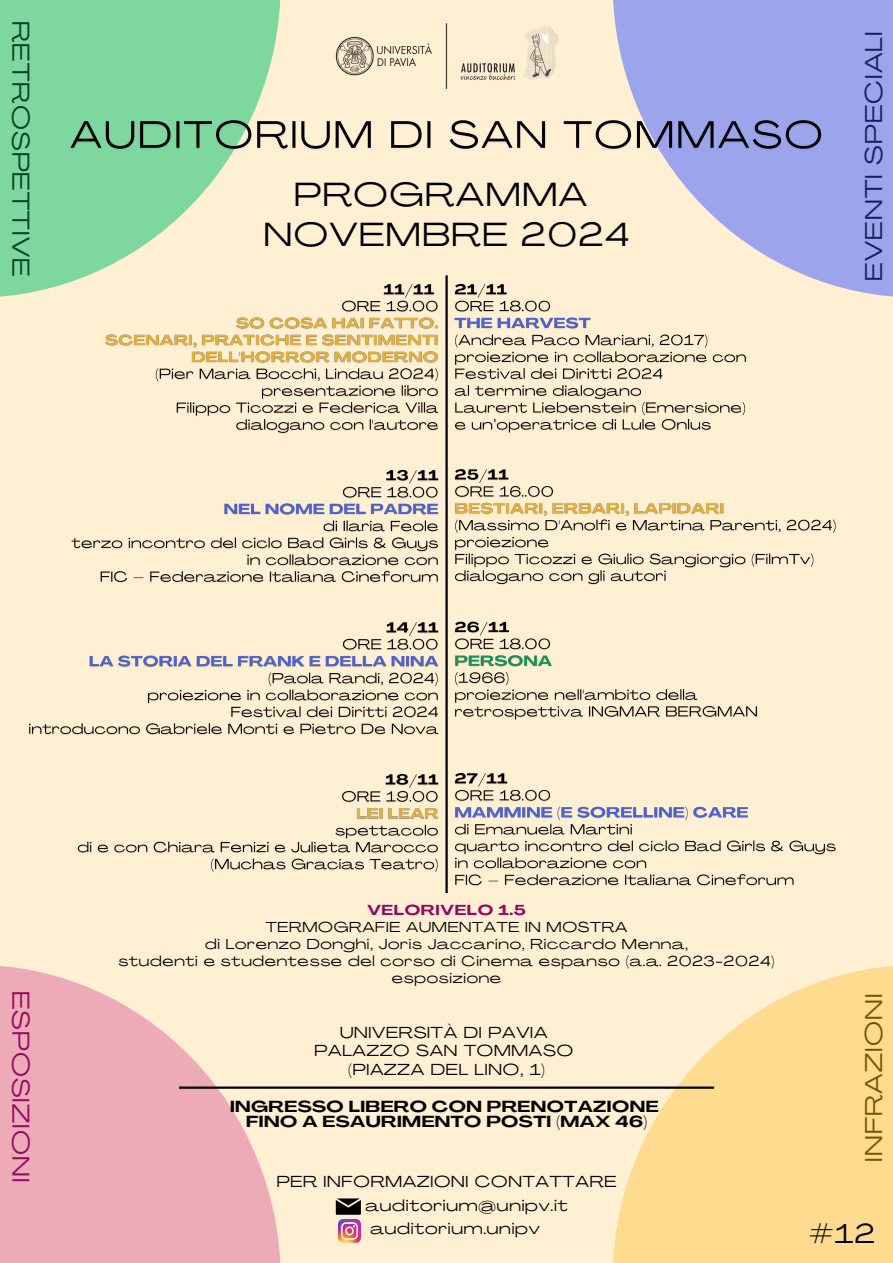
<style>
.page{position:relative;width:893px;height:1263px;background:#fff0d4}
.page>*{position:absolute;margin:0;border:0;box-sizing:border-box;transform-origin:0 0}
.t1{font:33px/39.4px "Agrandir Grand";letter-spacing:.05em;color:#000;text-align:center}
.t2{font:27px "Agrandir Grand";color:#000}
.t3{font:24px "Agrandir Grand";letter-spacing:.05em;color:#15205b}
.t4{font:24px "Agrandir Grand";letter-spacing:.05em;color:#004023}
.t5{font:24px "Agrandir Grand";letter-spacing:.05em;color:#940860}
.t6{font:24px "Agrandir Grand";letter-spacing:.05em;color:#795203}
.t7{font:15.75px/18.6px "Agrandir Grand";letter-spacing:.05em;color:#000;text-align:center}
.t8{font:700 15.75px/15.8px "Agrandir Grand";letter-spacing:.03em;color:#000;text-align:center}
.t9{font:14.25px/16.9px "Agrandir Grand";letter-spacing:.05em;color:#000;text-align:center}
.t10{font:700 14.25px "Agrandir Grand";letter-spacing:.05em;color:#940860}
</style>
<div class="page">
<img style="left:338px;top:1220px;width:23px;height:22px">
<svg style="left:336px;top:1198px;width:25px;height:17px"></svg>
<img style="left:28px;top:284px;width:411px;height:588px">
<img style="left:454px;top:283px;width:382px;height:603px">
<svg style="left:0;top:0;width:281px;height:297px;fill:#7ed79e"></svg>
<svg style="left:0;top:966px;width:281px;height:297px;fill:#edabb8"></svg>
<svg style="left:613px;top:966px;width:280px;height:297px;fill:#fddb8f"></svg>
<hr style="left:179px;top:1086px;width:535px;height:3px;background:#000">
<svg style="left:612px;top:0;width:281px;height:297px;fill:#9ca5ec"></svg>
<img style="left:68px;top:119px;width:757px;height:39px">
<hr style="left:445px;top:275px;width:3px;height:618px;background:#000">
<img style="left:335px;top:23px;width:223px;height:66px">
<h4 class="t4" style="left:31px;top:21px;width:257px;rotate:90deg">RETROSPETTIVE</h4>
<p class="t3" style="left:864px;top:281px;width:250px;rotate:-90deg">EVENTI SPECIALI</p>
<h4 class="t1" style="left:264px;top:178px;width:367px">PROGRAMMA<br>NOVEMBRE 2024</h4>
<h2 class="t5" style="left:30px;top:990px;width:193px;rotate:90deg">ESPOSIZIONI</h2>
<p class="t10" style="left:367px;top:904px;width:160px">VELORIVELO 1.5</p>
<p class="t9" style="left:119px;top:920px;width:657px">TERMOGRAFIE AUMENTATE IN MOSTRA<br>di Lorenzo Donghi, Joris Jaccarino, Riccardo Menna,<br>studenti e studentesse del corso di Cinema espanso (a.a. 2023-2024) esposizione</p>
<h4 class="t7" style="left:314px;top:1024px;width:260px">UNIVERSITÀ DI PAVIA<br>PALAZZO SAN TOMMASO (PIAZZA DEL LINO, 1)</h4>
<p class="t8" style="left:230px;top:1100px;width:430px">INGRESSO LIBERO CON PRENOTAZIONE<br>FINO A ESAURIMENTO POSTI (MAX 46)</p>
<h3 class="t6" style="left:864px;top:1162px;width:169px;rotate:-90deg">INFRAZIONI</h3>
<p class="t7" style="left:277px;top:1174px;width:341px">PER INFORMAZIONI CONTATTARE</p>
<p class="t7" style="left:365px;top:1197px;width:204px">auditorium@unipv.it</p>
<p class="t7" style="left:370px;top:1221px;width:171px">auditorium.unipv</p>
<h6 class="t2" style="left:809px;top:1223px;width:67px">#12</h6>
</div>
